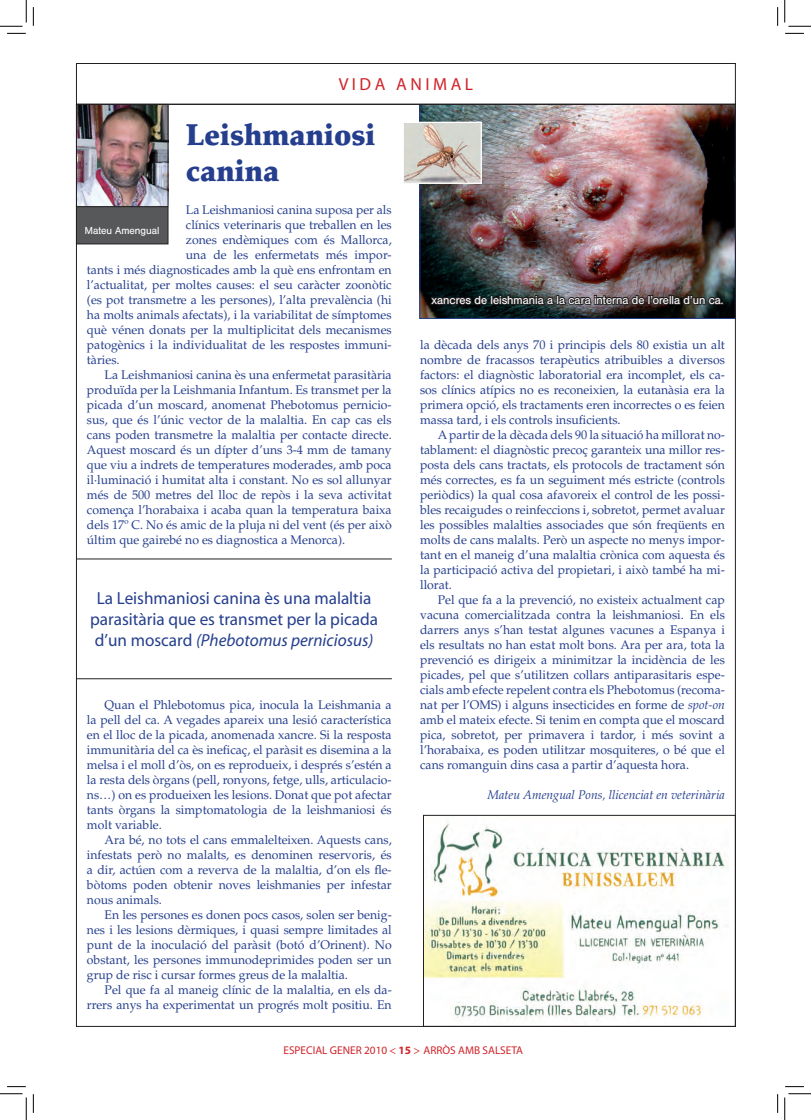
<style>
.page{position:relative;width:811px;height:1120px;background:#fff}
.page>*{position:absolute;margin:0;border:0;box-sizing:border-box;transform-origin:0 0}
.t1{font:900 30px/36px "Palatino";color:#253f8e}
.t2{font:17.5px/21px "Myriad";color:#253f8e;text-align:center}
.t3{font:17.5px "Myriad";letter-spacing:.2em;color:#d1232a}
.t4{font:12.5px/15px "Palatino";color:#253f8e;text-align:justify}
.t5{font:italic 12.5px "Palatino";color:#253f8e}
.t6{font:11.25px "Helvetica BQ";color:#fff}
.t7{font:11.25px "Myriad";color:#d1232a}
.t8{font:10px "Helvetica BQ";color:#fff}
.s1{font-style:italic}
.s2{font-weight:700}
</style>
<div class="page">
<img style="left:425px;top:821px;width:304px;height:198px">
<img style="left:422px;top:106px;width:311px;height:210px">
<hr style="left:76px;top:678px;width:316px;height:1px;background:#231f20">
<hr style="left:76px;top:558px;width:316px;height:1px;background:#231f20">
<img style="left:405px;top:124px;width:75px;height:58px">
<div style="left:403px;top:122px;width:79px;height:62px;border:1px solid #fff"></div>
<img style="left:428px;top:290px;width:296px;height:29px">
<div style="left:76px;top:206px;width:92px;height:38px;background:#57585a"></div>
<div style="left:76px;top:206px;width:92px;height:38px;border:1px solid #231f20"></div>
<img style="left:78px;top:106px;width:88px;height:99px">
<div style="left:76px;top:104px;width:92px;height:103px;border:1px solid #231f20"></div>
<div style="left:76px;top:63px;width:659px;height:41px;border:1px solid #231f20"></div>
<svg style="left:7px;top:33px;width:19px;height:1px"></svg>
<svg style="left:785px;top:33px;width:19px;height:1px"></svg>
<svg style="left:33px;top:7px;width:1px;height:19px"></svg>
<svg style="left:33px;top:1094px;width:1px;height:18px"></svg>
<svg style="left:777px;top:7px;width:1px;height:19px"></svg>
<svg style="left:777px;top:1094px;width:1px;height:18px"></svg>
<svg style="left:0;top:0;width:27px;height:27px"></svg>
<svg style="left:0;top:1093px;width:27px;height:26px"></svg>
<svg style="left:784px;top:0;width:27px;height:27px"></svg>
<svg style="left:784px;top:1093px;width:27px;height:26px"></svg>
<p class="t3" style="left:339px;top:76px;width:136px">VIDA ANIMAL</p>
<p class="t1" style="left:186px;top:117px;width:191px">Leishmaniosi canina</p>
<p class="t4" style="left:186px;top:202px;width:207px">La Leishmaniosi canina suposa per als</p>
<p class="t4" style="left:186px;top:217px;width:207px">clínics veterinaris que treballen en les</p>
<p class="t4" style="left:186px;top:232px;width:207px">zones endèmiques com és Mallorca,</p>
<p class="t4" style="left:186px;top:247px;width:207px">una de les enfermetats més impor-</p>
<p class="t4" style="left:87px;top:262px;width:306px">tants i més diagnosticades amb la què ens enfrontam en</p>
<p class="t4" style="left:87px;top:277px;width:306px">l’actualitat, per moltes causes: el seu caràcter zoonòtic</p>
<p class="t4" style="left:87px;top:292px;width:306px">(es pot transmetre a les persones), l’alta prevalència (hi</p>
<p class="t4" style="left:87px;top:307px;width:306px">ha molts animals afectats), i la variabilitat de símptomes</p>
<p class="t4" style="left:87px;top:322px;width:306px">què vénen donats per la multiplicitat dels mecanismes</p>
<p class="t4" style="left:87px;top:337px;width:306px">patogènics i la individualitat de les respostes immuni-</p>
<p class="t4" style="left:87px;top:352px;width:34px">tàries.</p>
<p class="t4" style="left:87px;top:367px;width:306px;text-indent:18px">La Leishmaniosi canina ès una enfermetat parasitària produïda per la Leishmania Infantum. Es transmet per la picada d’un moscard, anomenat Phebotomus pernicio&shy;sus, que és l’únic vector de la malaltia. En cap cas els cans poden transmetre la malaltia per contacte directe.<br>Aquest moscard és un dípter d’uns 3-4 mm de tamany que viu a indrets de temperatures moderades, amb poca il·luminació i humitat alta i constant. No es sol allunyar més de 500 metres del lloc de repòs i la seva activitat comença l’horabaixa i acaba quan la temperatura baixa dels 17º C. No és amic de la pluja ni del vent (és per això últim que gairebé no es diagnostica a Menorca).</p>
<p class="t8" style="left:85px;top:225px;width:76px">Mateu Amengual</p>
<p class="t2" style="left:90px;top:588px;width:289px">La Leishmaniosi canina ès una malaltia parasitària que es transmet per la picada d’un moscard <span class="s1">(Phebotomus perniciosus)</span></p>
<p class="t4" style="left:87px;top:697px;width:306px;text-indent:18px">Quan el Phlebotomus pica, inocula la Leishmania a la pell del ca. A vegades apareix una lesió característica en el lloc de la picada, anomenada xancre. Si la resposta immunitària del ca ès ineficaç, el paràsit es disemina a la melsa i el moll d’òs, on es reprodueix, i després s’estén a la resta dels òrgans (pell, ronyons, fetge, ulls, articulacio&shy;ns…) on es produeixen les lesions. Donat que pot afectar tants òrgans la simptomatologia de la leishmaniosi és molt variable.</p>
<p class="t4" style="left:87px;top:832px;width:306px;text-indent:18px">Ara bé, no tots el cans emmalelteixen. Aquests cans, infestats però no malalts, es denominen reservoris, és a dir, actúen com a reverva de la malaltia, d’on els fle&shy;bòtoms poden obtenir noves leishmanies per infestar nous animals.</p>
<p class="t4" style="left:87px;top:907px;width:306px;text-indent:18px">En les persones es donen pocs casos, solen ser benig&shy;nes i les lesions dèrmiques, i quasi sempre limitades al punt de la inoculació del paràsit (botó d’Orinent). No obstant, les persones immunodeprimides poden ser un grup de risc i cursar formes greus de la malaltia.</p>
<p class="t4" style="left:87px;top:982px;width:306px;text-align:right">Pel que fa al maneig clínic de la malaltia, en els da&shy;rrers anys ha experimentat un progrés molt positiu. En</p>
<p class="t6" style="left:431px;top:294px;width:293px">xancres de leishmania a la cara interna de l’orella d’un ca.</p>
<p class="t4" style="left:420px;top:337px;width:306px">la dècada dels anys 70 i principis dels 80 existia un alt nombre de fracassos terapèutics atribuibles a diversos factors: el diagnòstic laboratorial era incomplet, els ca&shy;sos clínics atípics no es reconeixien, la eutanàsia era la primera opció, els tractaments eren incorrectes o es feien massa tard, i els controls insuficients.</p>
<p class="t4" style="left:420px;top:427px;width:306px;text-indent:18px">A partir de la dècada dels 90 la situació ha millorat no&shy;tablament: el diagnòstic precoç garanteix una millor res&shy;posta dels cans tractats, els protocols de tractament són més correctes, es fa un seguiment més estricte (controls periòdics) la qual cosa afavoreix el control de les possi&shy;bles recaigudes o reinfeccions i, sobretot, permet avaluar les possibles malalties associades que són freqüents en molts de cans malalts. Però un aspecte no menys impor&shy;tant en el maneig d’una malaltia crònica com aquesta és la participació activa del propietari, i això també ha mi&shy;llorat.</p>
<p class="t4" style="left:420px;top:592px;width:306px;text-indent:18px">Pel que fa a la prevenció, no existeix actualment cap vacuna comercialitzada contra la leishmaniosi. En els darrers anys s’han testat algunes vacunes a Espanya i els resultats no han estat molt bons. Ara per ara, tota la prevenció es dirigeix a minimitzar la incidència de les picades, pel que s’utilitzen collars antiparasitaris espe&shy;cials amb efecte repelent contra els Phebotomus (recoma&shy;nat per l’OMS) i alguns insecticides en forme de <span class="s1">spot-on </span>amb el mateix efecte. Si tenim en compta que el moscard pica, sobretot, per primavera i tardor, i més sovint a l’horabaixa, es poden utilitzar mosquiteres, o bé que el cans romanguin dins casa a partir d’aquesta hora.</p>
<p class="t5" style="left:487px;top:787px;width:239px">Mateu Amengual Pons, llicenciat en veterinària</p>
<p class="t7" style="left:283px;top:1044px;width:241px">ESPECIAL GENER 2010 &lt; <span class="s2">15</span> &gt; ARRÒS AMB SALSETA</p>
</div>
